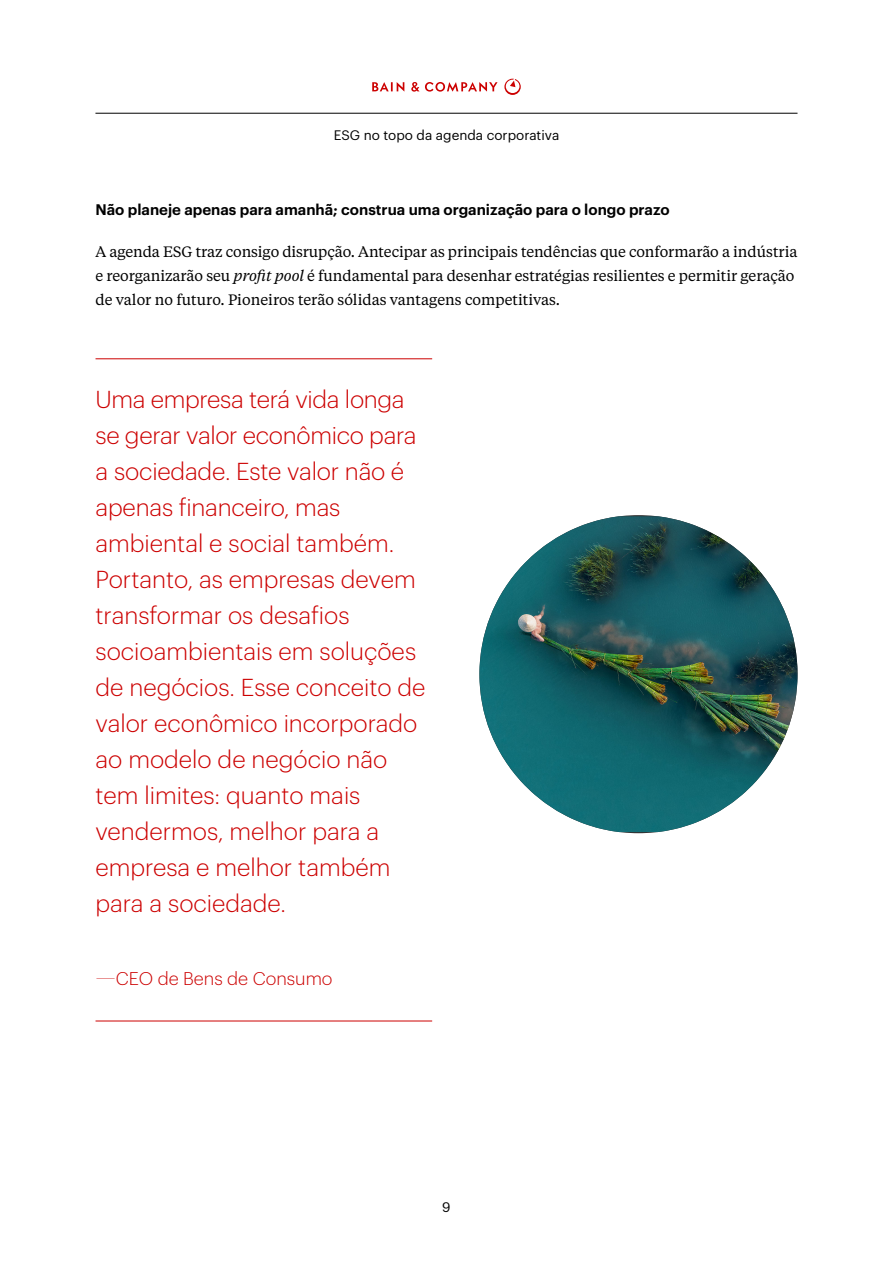
<style>
.page{position:relative;width:893px;height:1263px;background:#fff}
.page>*{position:absolute;margin:0;border:0;box-sizing:border-box;transform-origin:0 0}
.Callout{font:300 24px/36px "Graphik";color:#c00}
.Callout-2{font:300 18px "Graphik";color:#c00}
.Body_Text{font:15px/24px "Tiempos Text";letter-spacing:-.005em;color:#000}
.Subhead_2{font:600 15px "Graphik";color:#000}
.t1{font:13.5px "Graphik";color:#000}
.s1{font-style:italic}
.s2{font-weight:100;font-size:24px}
</style>
<div class="page">
<hr style="left:95px;top:113px;width:702px;height:1px;background:#000">
<svg style="left:372px;top:82px;width:32px;height:10px"></svg>
<svg style="left:411px;top:82px;width:8px;height:10px"></svg>
<svg style="left:425px;top:82px;width:73px;height:10px"></svg>
<svg style="left:504px;top:79px;width:17px;height:16px"></svg>
<hr style="left:96px;top:359px;width:336px;height:1px;background:#c00">
<hr style="left:96px;top:1021px;width:336px;height:1px;background:#c00">
<img style="left:479px;top:516px;width:318px;height:316px">
<p class="t1" style="left:334px;top:125px;width:227px">ESG no topo da agenda corporativa</p>
<p class="Subhead_2" style="left:95px;top:198px;width:576px">Não planeje apenas para amanhã; construa uma organização para o longo prazo</p>
<p class="Body_Text" style="left:95px;top:239px;width:704px">A agenda ESG traz consigo disrupção. Antecipar as principais tendências que conformarão a indústria e reorganizarão seu <span class="s1">profit pool</span> é fundamental para desenhar estratégias resilientes e permitir geração de valor no futuro. Pioneiros terão sólidas vantagens competitivas.</p>
<p class="Callout" style="left:96px;top:379px;width:331px">Uma empresa terá vida longa se gerar valor econômico para a sociedade. Este valor não é apenas financeiro, mas ambiental e social também.<br>Portanto, as empresas devem transformar os desafios socioambientais em soluções de negócios. Esse conceito de valor econômico incorporado ao modelo de negócio não tem limites: quanto mais vendermos, melhor para a empresa e melhor também para a sociedade.</p>
<p class="Callout-2" style="left:96px;top:965px;width:239px"><span class="s2">—</span>CEO de Bens de Consumo</p>
<p class="t1" style="left:442px;top:1197px;width:10px">9</p>
</div>
